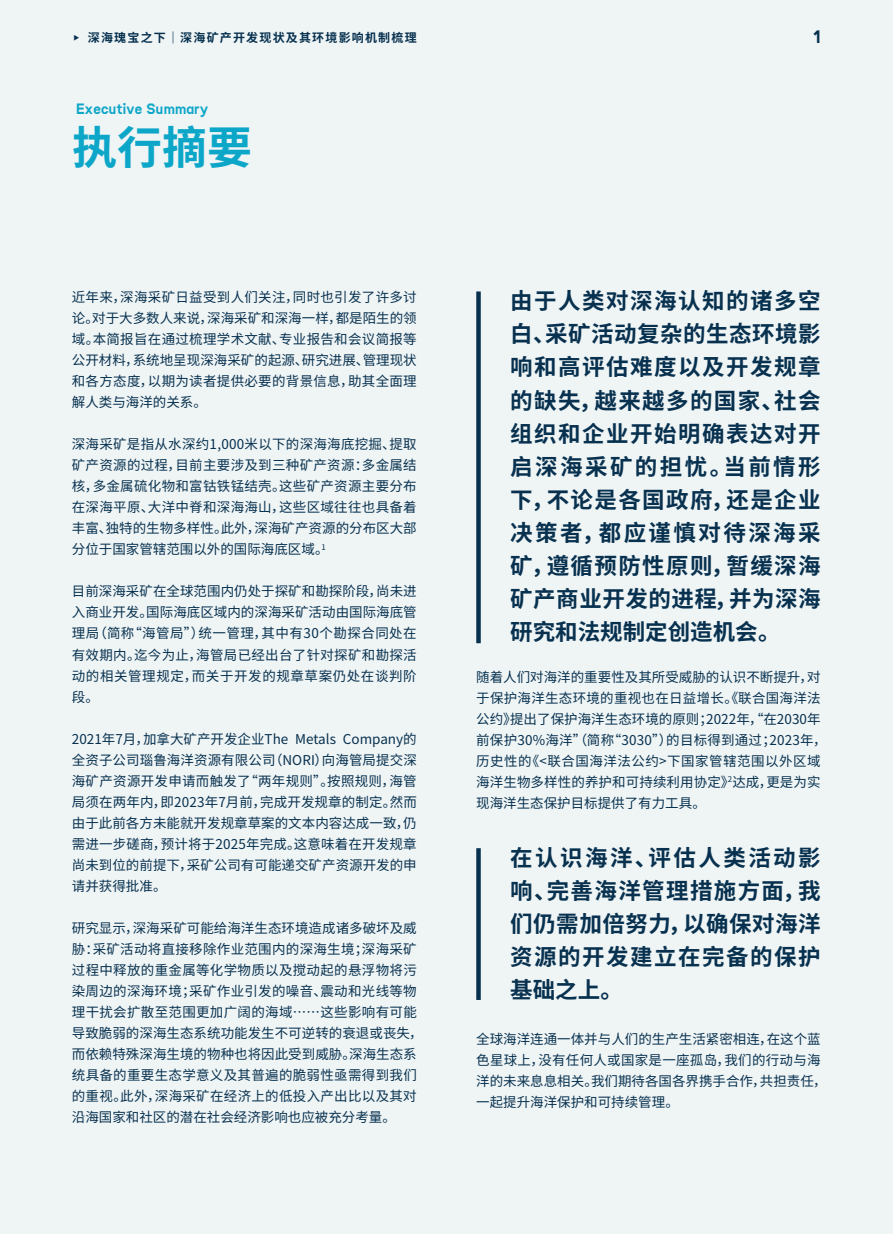
<style>
.page{position:relative;width:893px;height:1234px;background:#fff}
.page>*{position:absolute;margin:0;border:0;box-sizing:border-box;transform-origin:0 0}
.t1{font:700 45px "Noto Sans SC";color:#0ca6c8}
.t2{font:700 22.5px/33px "Noto Sans SC";letter-spacing:.06em;color:#07314f;text-align:justify}
.t3{font:18px "Sanctuary LC";color:#07314f}
.t4{font:15px "Sanctuary LC";letter-spacing:.02em;color:#0ca6c8}
.内文9号15_5行距{font:13.5px/21px "Noto Sans SC";letter-spacing:.005em;color:#07314f;text-align:justify}
.t5{font:700 12px "Noto Sans SC";letter-spacing:.1em;color:#07314f}
.s1{font-size:6px}
</style>
<div class="page">
<div style="left:0;top:0;width:893px;height:1233px;background:#eff4f5"></div>
<div style="left:476px;top:291px;width:5px;height:352px;background:#07314f"></div>
<div style="left:476px;top:848px;width:5px;height:151px;background:#07314f"></div>
<p class="t5" style="left:73px;top:31px;width:345px"><span class="s1">▶</span> 深海瑰宝之下｜深海矿产开发现状及其环境影响机制梳理</p>
<h3 class="t3" style="left:814px;top:26px;width:9px">1</h3>
<p class="t4" style="left:76px;top:99px;width:134px">Executive Summary</p>
<p class="t1" style="left:72px;top:122px;width:181px">执行摘要</p>
<p class="内文9号15_5行距" style="left:72px;top:287px;width:346px">近年来，深海采矿日益受到人们关注，同时也引发了许多讨论。对于大多数人来说，深海采矿和深海一样，都是陌生的领域。本简报旨在通过梳理学术文献、专业报告和会议简报等公开材料，系统地呈现深海采矿的起源、研究进展、管理现状和各方态度，以期为读者提供必要的背景信息，助其全面理解人类与海洋的关系。</p>
<p class="内文9号15_5行距" style="left:72px;top:434px;width:346px">深海采矿是指从水深约1,000米以下的深海海底挖掘、提取矿产资源的过程，目前主要涉及到三种矿产资源：多金属结核，多金属硫化物和富钴铁锰结壳。这些矿产资源主要分布在深海平原、大洋中脊和深海海山，这些区域往往也具备着丰富、独特的生物多样性。此外，深海矿产资源的分布区大部分位于国家管辖范围以外的国际海底区域。<sup>1</sup></p>
<p class="内文9号15_5行距" style="left:72px;top:581px;width:346px">目前深海采矿在全球范围内仍处于探矿和勘探阶段，尚未进入商业开发。国际海底区域内的深海采矿活动由国际海底管理局（简称“海管局”）统一管理，其中有30个勘探合同处在有效期内。迄今为止，海管局已经出台了针对探矿和勘探活动的相关管理规定，而关于开发的规章草案仍处在谈判阶段。</p>
<p class="内文9号15_5行距" style="left:72px;top:728px;width:346px">2021年7月，加拿大矿产开发企业The Metals Company的全资子公司瑙鲁海洋资源有限公司（NORI）向海管局提交深海矿产资源开发申请而触发了“两年规则”。按照规则，海管局须在两年内，即2023年7月前，完成开发规章的制定。然而由于此前各方未能就开发规章草案的文本内容达成一致，仍需进一步磋商，预计将于2025年完成。这意味着在开发规章尚未到位的前提下，采矿公司有可能递交矿产资源开发的申请并获得批准。</p>
<p class="内文9号15_5行距" style="left:72px;top:917px;width:352px;text-align:left">研究显示，深海采矿可能给海洋生态环境造成诸多破坏及威胁：采矿活动将直接移除作业范围内的深海生境；深海采矿过程中释放的重金属等化学物质以及搅动起的悬浮物将污染周边的深海环境；采矿作业引发的噪音、震动和光线等物理干扰会扩散至范围更加广阔的海域……这些影响有可能导致脆弱的深海生态系统功能发生不可逆转的衰退或丧失，而依赖特殊深海生境的物种也将因此受到威胁。深海生态系统具备的重要生态学意义及其普遍的脆弱性亟需得到我们的重视。此外，深海采矿在经济上的低投入产出比以及其对沿海国家和社区的潜在社会经济影响也应被充分考量。</p>
<p class="t2" style="left:510px;top:285px;width:312px">由于人类对深海认知的诸多空白、采矿活动复杂的生态环境影响和高评估难度以及开发规章的缺失，越来越多的国家、社会组织和企业开始明确表达对开启深海采矿的担忧。当前情形下，不论是各国政府，还是企业决策者，都应谨慎对待深海采矿，遵循预防性原则，暂缓深海矿产商业开发的进程，并为深海研究和法规制定创造机会。</p>
<p class="内文9号15_5行距" style="left:476px;top:666px;width:352px;text-align:left">随着人们对海洋的重要性及其所受威胁的认识不断提升，对于保护海洋生态环境的重视也在日益增长。《联合国海洋法公约》提出了保护海洋生态环境的原则；2022年，“在2030年前保护30%海洋”（简称“3030”）的目标得到通过；2023年，历史性的《&lt;联合国海洋法公约&gt;下国家管辖范围以外区域海洋生物多样性的养护和可持续利用协定》<sup>2</sup>达成，更是为实现海洋生态保护目标提供了有力工具。</p>
<p class="t2" style="left:510px;top:841px;width:312px">在认识海洋、评估人类活动影响、完善海洋管理措施方面，我们仍需加倍努力，以确保对海洋资源的开发建立在完备的保护基础之上。</p>
<p class="内文9号15_5行距" style="left:476px;top:1028px;width:352px;text-align:left">全球海洋连通一体并与人们的生产生活紧密相连，在这个蓝色星球上，没有任何人或国家是一座孤岛，我们的行动与海洋的未来息息相关。我们期待各国各界携手合作，共担责任，一起提升海洋保护和可持续管理。</p>
</div>
